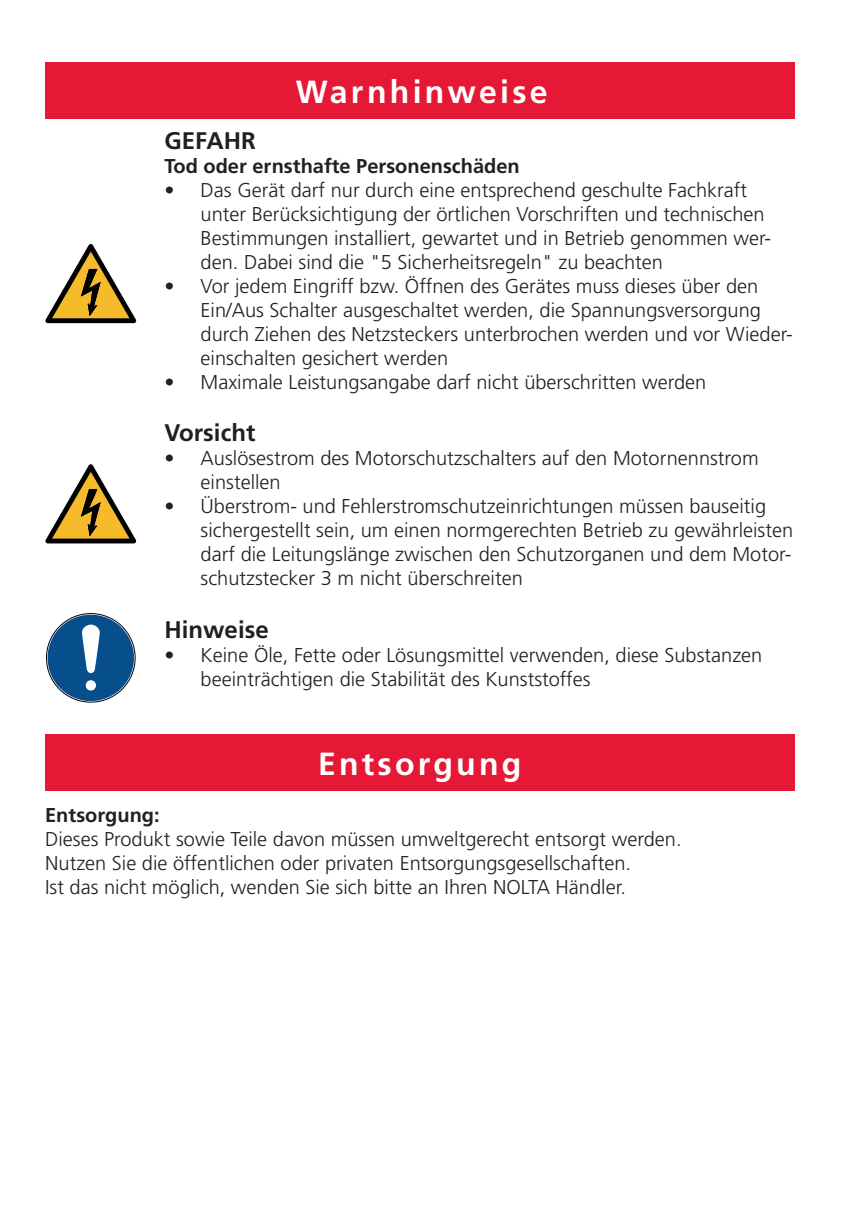
<style>
.page{position:relative;width:857px;height:1225px;background:#fff}
.page>*{position:absolute;margin:0;border:0;box-sizing:border-box;transform-origin:0 0}
.t1{font:700 32px "Frutiger LT Std";letter-spacing:.1em;color:#fff}
.t2{font:700 24px "Frutiger LT Std";color:#231f20}
.t3{font:300 20px/24px "Frutiger LT Std";color:#231f20}
.t4{font:700 20px "Frutiger LT Std";color:#231f20}
</style>
<div class="page">
<div style="left:45px;top:62px;width:749px;height:57px;background:#e51836"></div>
<svg style="left:45px;top:244px;width:91px;height:79px"></svg>
<svg style="left:45px;top:464px;width:91px;height:79px"></svg>
<svg style="left:46px;top:613px;width:90px;height:88px"></svg>
<div style="left:45px;top:734px;width:748px;height:57px;background:#e51836"></div>
<h1 class="t1" style="left:296px;top:73px;width:253px">Warnhinweise</h1>
<p class="t2" style="left:164px;top:126px;width:93px">GEFAHR</p>
<p class="t4" style="left:164px;top:154px;width:356px">Tod oder ernsthafte Personenschäden</p>
<p class="t3" style="left:200px;top:178px;width:572px;text-indent:-36px">• Das Gerät darf nur durch eine entsprechend geschulte Fachkraft unter Berücksichtigung der örtlichen Vorschriften und technischen Bestimmungen installiert, gewartet und in Betrieb genommen wer&shy;den. Dabei sind die "5 Sicherheitsregeln" zu beachten</p>
<p class="t3" style="left:200px;top:274px;width:593px;text-indent:-36px">• Vor jedem Eingriff bzw. Öffnen des Gerätes muss dieses über den Ein/Aus Schalter ausgeschaltet werden, die Spannungsversorgung durch Ziehen des Netzsteckers unterbrochen werden und vor Wieder&shy;einschalten gesichert werden</p>
<p class="t3" style="left:164px;top:370px;width:543px">• Maximale Leistungsangabe darf nicht überschritten werden</p>
<p class="t2" style="left:164px;top:419px;width:92px">Vorsicht</p>
<p class="t3" style="left:200px;top:447px;width:559px;text-indent:-36px">• Auslösestrom des Motorschutzschalters auf den Motornennstrom einstellen</p>
<p class="t3" style="left:200px;top:495px;width:593px;text-indent:-36px">• Überstrom- und Fehlerstromschutzeinrichtungen müssen bauseitig sichergestellt sein, um einen normgerechten Betrieb zu gewährleisten darf die Leitungslänge zwischen den Schutzorganen und dem Motor&shy;schutzstecker 3 m nicht überschreiten</p>
<p class="t2" style="left:164px;top:616px;width:106px">Hinweise</p>
<p class="t3" style="left:200px;top:643px;width:563px;text-indent:-36px">• Keine Öle, Fette oder Lösungsmittel verwenden, diese Substanzen beeinträchtigen die Stabilität des Kunststoffes</p>
<h1 class="t1" style="left:318px;top:744px;width:205px">Entsorgung</h1>
<p class="t4" style="left:45px;top:803px;width:116px">Entsorgung:</p>
<p class="t3" style="left:45px;top:827px;width:637px">Dieses Produkt sowie Teile davon müssen umweltgerecht entsorgt werden.<br>Nutzen Sie die öffentlichen oder privaten Entsorgungsgesellschaften.<br>Ist das nicht möglich, wenden Sie sich bitte an Ihren NOLTA Händler.</p>
</div>
